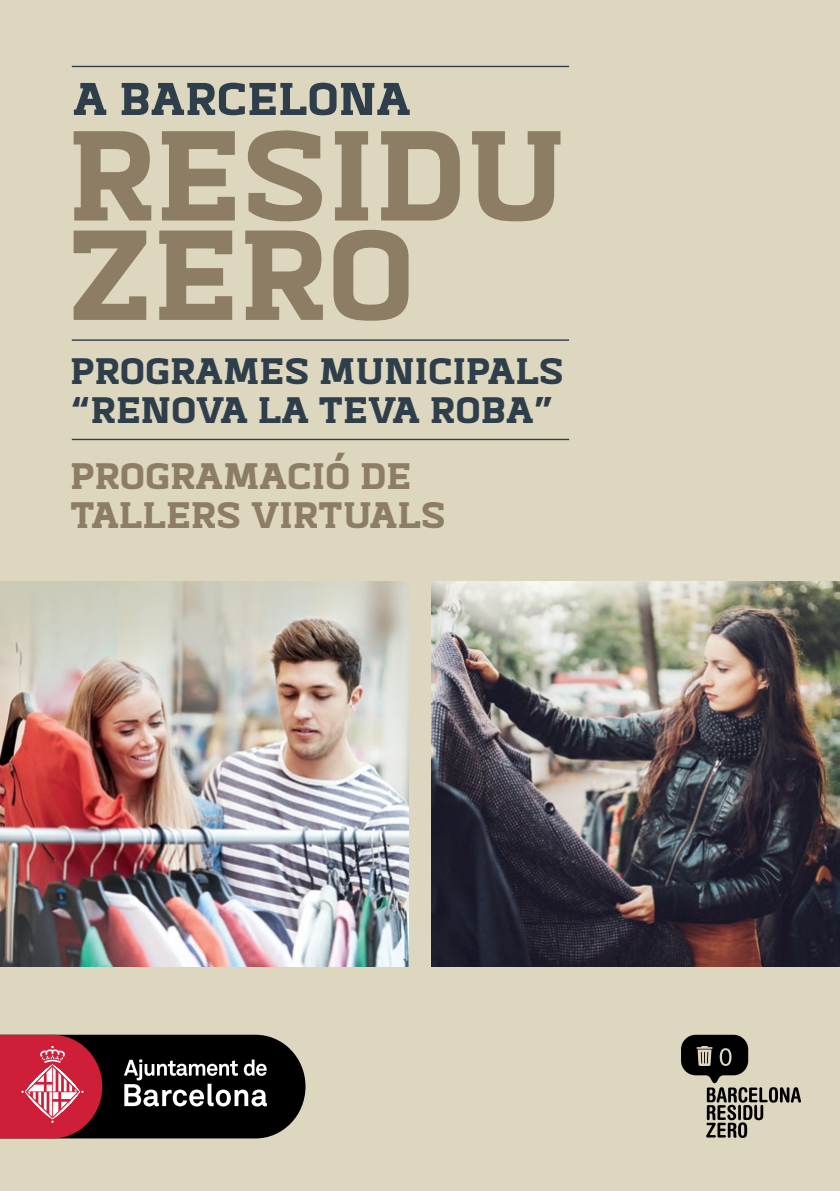
<style>
.page{position:relative;width:840px;height:1191px;background:#fff}
.page>*{position:absolute;margin:0;border:0;box-sizing:border-box;transform-origin:0 0}
.t1{font:900 162.4px "Abula";color:#8d7d65}
.t2{font:900 58.2px "Abula";color:#2f3e4b}
.t3{font:900 46.8px/39.2px "Abula";color:#2f3e4b}
.t4{font:900 46.8px/39.2px "Abula";color:#8d7d65}
</style>
<div class="page">
<div style="left:0;top:0;width:839px;height:1191px;background:#ddd7bf"></div>
<img style="left:0;top:581px;width:408px;height:385px">
<svg style="left:0;top:1034px;width:305px;height:104px;background:#5a2c31"></svg>
<svg style="left:681px;top:1034px;width:119px;height:103px"></svg>
<hr style="left:72px;top:339px;width:496px;height:2px;background:#2f3e4b">
<hr style="left:72px;top:439px;width:496px;height:1px;background:#2f3e4b">
<hr style="left:72px;top:66px;width:496px;height:1px;background:#2f3e4b">
<img style="left:431px;top:581px;width:408px;height:385px">
<p class="t2" style="left:73px;top:67px;width:339px">A BARCELONA</p>
<h1 class="t1" style="left:67px;top:87px;width:500px">RESIDU</h1>
<h1 class="t1" style="left:67px;top:186px;width:349px">ZERO</h1>
<p class="t3" style="left:70px;top:350px;width:495px">PROGRAMES MUNICIPALS “RENOVA LA TEVA ROBA”</p>
<p class="t4" style="left:70px;top:455px;width:377px">PROGRAMACIÓ DE<br>TALLERS VIRTUALS</p>
</div>
